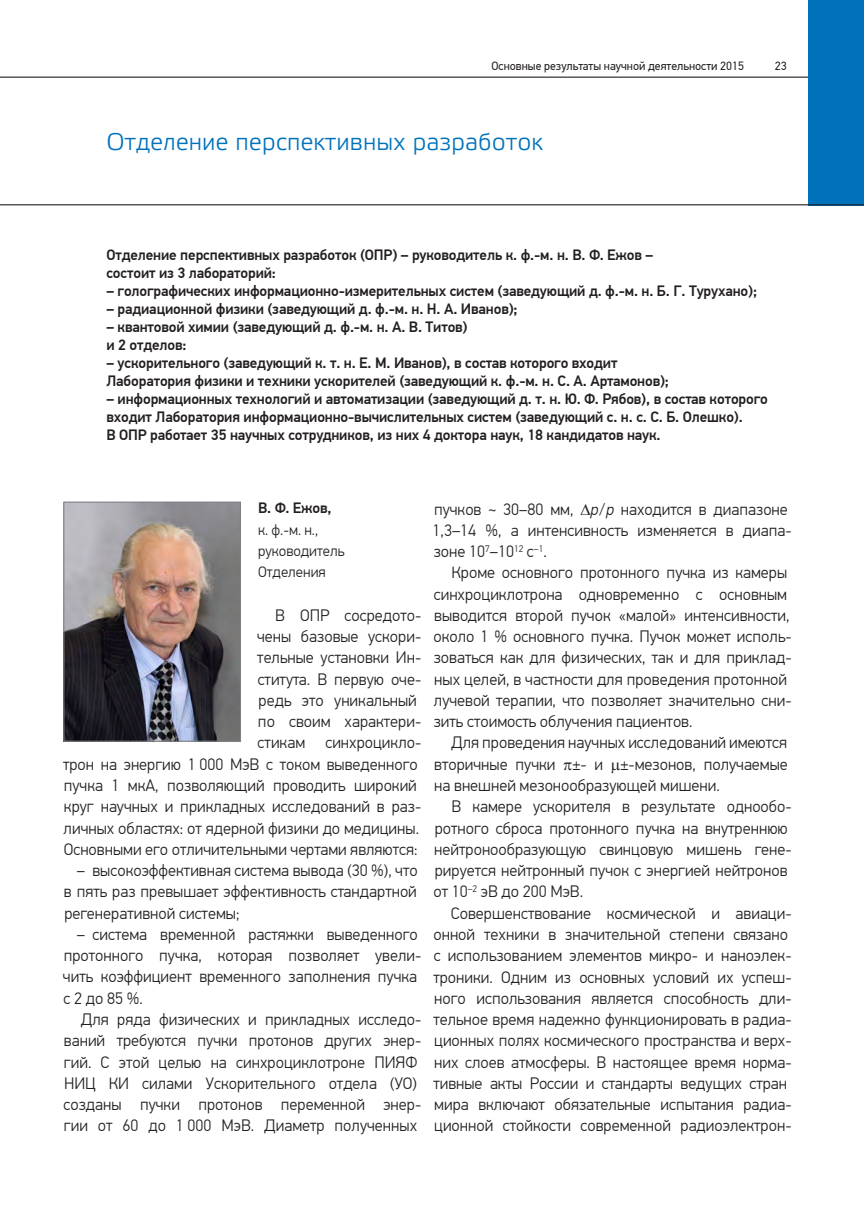
<style>
.page{position:relative;width:864px;height:1217px;background:#fff}
.page>*{position:absolute;margin:0;border:0;box-sizing:border-box;transform-origin:0 0}
.t1{font:24px "Etelka Lig";color:#0072bc}
.t2{font:300 16.5px/21.3px "PF Din Text Pro";color:#231f20}
.t3{font:500 15px/18px "PF Din Text Pro";letter-spacing:-.01em;color:#231f20}
.t4{font:300 15px/21.3px "PF Din Text Pro";color:#231f20}
.t5{font:12px "PF Din Text Pro";color:#231f20}
.s1{font-style:italic}
</style>
<div class="page">
<hr style="left:0;top:77px;width:863px;height:1px;background:#231f20">
<div style="left:808px;top:0;width:55px;height:205px;background:#0072bc"></div>
<hr style="left:0;top:204px;width:863px;height:1px;background:#231f20">
<img style="left:65px;top:503px;width:174px;height:236px">
<div style="left:63px;top:501px;width:178px;height:240px;border:1px solid #808285"></div>
<p class="t5" style="left:491px;top:59px;width:254px">Основные результаты научной деятельности 2015</p>
<p class="t5" style="left:774px;top:59px;width:13px">23</p>
<h1 class="t1" style="left:106px;top:128px;width:438px">Отделение перспективных разработок</h1>
<p class="t3" style="left:106px;top:246px;width:548px">Отделение перспективных разработок (ОПР) – руководитель к. ф.-м. н. В. Ф. Ежов – состоит из 3 лабораторий:</p>
<p class="t3" style="left:106px;top:282px;width:652px">– голографических информационно-измерительных систем (заведующий д. ф.-м. н. Б. Г. Турухано);</p>
<p class="t3" style="left:106px;top:300px;width:412px">– радиационной физики (заведующий д. ф.-м. н. Н. А. Иванов);</p>
<p class="t3" style="left:106px;top:318px;width:362px">– квантовой химии (заведующий д. ф.-м. н. А. В. Титов) и 2 отделов:</p>
<p class="t3" style="left:106px;top:354px;width:563px">– ускорительного (заведующий к. т. н. Е. М. Иванов), в состав которого входит<br>Лаборатория физики и техники ускорителей (заведующий к. ф.-м. н. С. А. Артамонов);</p>
<p class="t3" style="left:106px;top:390px;width:662px">– информационных технологий и автоматизации (заведующий д. т. н. Ю. Ф. Рябов), в состав которого входит Лаборатория информационно-вычислительных систем (заведующий с. н. с. С. Б. Олешко).<br>В ОПР работает 35 научных сотрудников, из них 4 доктора наук, 18 кандидатов наук.</p>
<p class="t3" style="left:258px;top:499px;width:75px">В. Ф. Ежов,</p>
<p class="t4" style="left:258px;top:519px;width:88px">к. ф.-м. н., руководитель<br>Отделения</p>
<p class="t2" style="left:63px;top:604px;width:359px;text-align:right">В ОПР сосредото-<br>чены базовые ускори-<br>тельные установки Ин-<br>ститута. В первую оче-<br>редь это уникальный<br>по своим характери-<br>стикам синхроцикло-<br>трон на энергию 1 000 МэВ с током выведенного пучка 1 мкА, позволяющий проводить широкий круг научных и прикладных исследований в раз&shy;личных областях: от ядерной физики до медицины.<br>Основными его отличительными чертами являются:</p>
<p class="t2" style="left:64px;top:859px;width:355px;text-align:justify;text-indent:13px">– высокоэффективная система вывода (30 %), что в пять раз превышает эффективность стандартной регенеративной системы;</p>
<p class="t2" style="left:63px;top:923px;width:360px;text-indent:14px">– система временной растяжки выведенного протонного пучка, которая позволяет увели&shy;чить коэффициент временного заполнения пучка с2до85%.</p>
<p class="t2" style="left:63px;top:1008px;width:359px;text-indent:17px">Для ряда физических и прикладных исследо&shy;ваний требуются пучки протонов других энер&shy;гий. С этой целью на синхроциклотроне ПИЯФ НИЦ КИ силами Ускорительного отдела (УО) созданы пучки протонов переменной энер&shy;гии от 60 до 1 000 МэВ. Диаметр полученных</p>
<p class="t2" style="left:432px;top:498px;width:360px">пучков ~ 30–80 мм, <span class="s1">р</span>/<span class="s1">р</span> находится в диапазоне<br>1,3–14 %, а интенсивность изменяется в диапа&shy;зоне 10<sup>7</sup>–10<sup>12</sup> с<sup>–1</sup>.</p>
<p class="t2" style="left:433px;top:562px;width:359px;text-indent:18px">Кроме основного протонного пучка из камеры синхроциклотрона одновременно с основным выводится второй пучок «малой» интенсивности, около 1 % основного пучка. Пучок может исполь&shy;зоваться как для физических, так и для приклад&shy;ных целей, в частности для проведения протонной лучевой терапии, что позволяет значительно сни&shy;зить стоимость облучения пациентов.</p>
<p class="t2" style="left:434px;top:732px;width:355px;text-align:justify;text-indent:17px">Для проведения научных исследований имеются вторичные пучки ±- и ±-мезонов, получаемые на внешней мезонообразующей мишени.</p>
<p class="t2" style="left:433px;top:796px;width:359px;text-indent:18px">В камере ускорителя в результате однообо&shy;ротного сброса протонного пучка на внутреннюю нейтронообразующую свинцовую мишень гене&shy;рируется нейтронный пучок с энергией нейтронов от 10<sup>–2</sup> эВ до 200 МэВ.</p>
<p class="t2" style="left:433px;top:902px;width:359px;text-indent:18px">Совершенствование космической и авиаци&shy;онной техники в значительной степени связано с использованием элементов микро- и наноэлек&shy;троники. Одним из основных условий их успеш&shy;ного использования является способность дли&shy;тельное время надежно функционировать в радиа&shy;ционных полях космического пространства и верх&shy;них слоев атмосферы. В настоящее время норма&shy;тивные акты России и стандарты ведущих стран мира включают обязательные испытания радиа&shy;ционной стойкости современной радиоэлектрон-</p>
</div>
